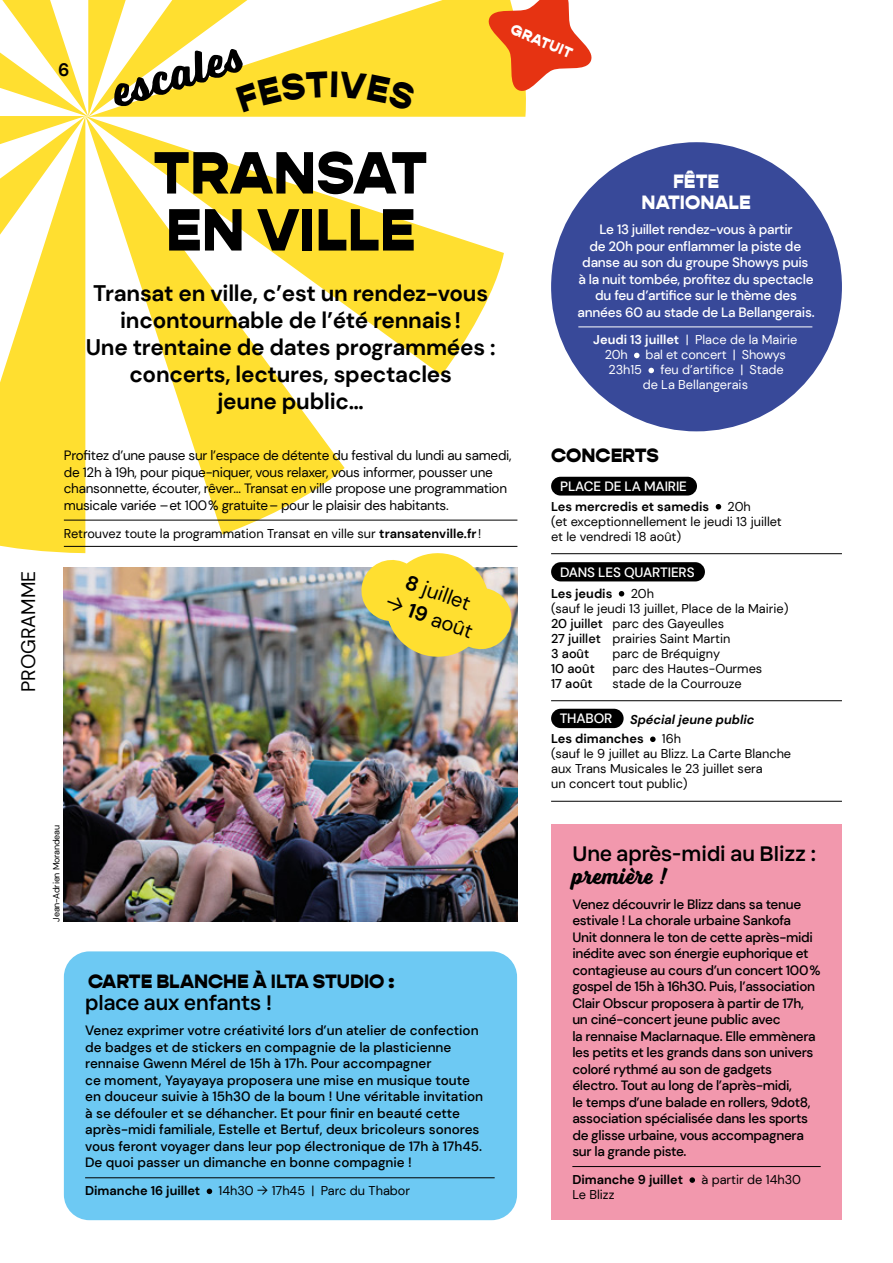
<style>
.page{position:relative;width:893px;height:1263px;background:#fff}
.page>*{position:absolute;margin:0;border:0;box-sizing:border-box;transform-origin:0 0}
.t1{font:900 60px/57px "Gopher";color:#000}
.t2{font:700 49.5px "Voltage";color:#000}
.t3{font:700 24px "Voltage";color:#000}
.t4{font:700 22.5px/27px "DM Sans";letter-spacing:-.01em;color:#000;text-align:center}
.t5{font:20.25px "DM Sans";color:#000}
.t6{font:500 19.5px "Condate";color:#000}
.t7{font:900 19.5px "Gopher";color:#000}
.t8{font:900 19.5px/21px "Gopher";color:#fff;text-align:center}
.t9{font:19.5px "DM Sans";color:#000}
.t10{font:700 18px "DM Sans";color:#000}
.t11{font:900 15px "Gopher";color:#fff}
.t12{font:500 13.5px/16.5px "DM Sans";letter-spacing:-.025em;color:#000}
.t13{font:500 13.5px/16.5px "DM Sans";color:#000}
.t14{font:13.5px/16.5px "DM Sans";letter-spacing:-.02em;color:#000}
.t15{font:500 13.5px/16.5px "DM Sans";letter-spacing:-.02em;color:#fff;text-align:center}
.t16{font:12.75px/15px "DM Sans";color:#000}
.t17{font:12.75px/15px "DM Sans";color:#fff}
.t18{font:700 12.75px "DM Sans";color:#000}
.t19{font:italic 700 12.75px "DM Sans";color:#000}
.t20{font:500 12.75px "DM Sans";color:#000}
.t21{font:9px "DM Sans";letter-spacing:-.02em;color:#000}
.s1{font-weight:700}
.s2{font-family:"Condate";font-weight:300}
.s3{font-weight:500}
</style>
<div class="page">
<div style="left:551px;top:825px;width:291px;height:395px;background:#f298ad"></div>
<hr style="left:572px;top:1166px;width:249px;height:1px;background:#000">
<svg style="left:689px;top:1177px;width:6px;height:6px"></svg>
<div style="left:551px;top:142px;width:291px;height:289px;background:#384999;border-radius:50%"></div>
<hr style="left:578px;top:326px;width:234px;height:1px;background:#fff">
<svg style="left:634px;top:353px;width:5px;height:5px"></svg>
<svg style="left:648px;top:368px;width:6px;height:5px"></svg>
<div style="left:64px;top:951px;width:453px;height:269px;background:#6dc9f3;border-radius:26px"></div>
<hr style="left:85px;top:1177px;width:410px;height:1px;background:#000">
<svg style="left:207px;top:1188px;width:5px;height:6px"></svg>
<img style="left:64px;top:663px;width:453px;height:259px">
<hr style="left:551px;top:553px;width:291px;height:1px;background:#000">
<hr style="left:551px;top:700px;width:291px;height:1px;background:#000">
<hr style="left:551px;top:801px;width:291px;height:1px;background:#000">
<div style="left:551px;top:477px;width:146px;height:18px;background:#000;border-radius:9px"></div>
<svg style="left:716px;top:504px;width:5px;height:5px"></svg>
<div style="left:551px;top:562px;width:154px;height:19px;background:#000;border-radius:10px"></div>
<svg style="left:619px;top:591px;width:5px;height:5px"></svg>
<div style="left:551px;top:709px;width:73px;height:19px;background:#000;border-radius:10px"></div>
<svg style="left:650px;top:736px;width:6px;height:6px"></svg>
<svg style="left:0;top:0;width:595px;height:663px"></svg>
<h3 class="t9" style="left:16px;top:692px;width:123px;rotate:-90deg">PROGRAMME</h3>
<h3 class="t10" style="left:58px;top:58px;width:13px">6</h3>
<h2 class="t2" style="left:104px;top:64px;width:137px;rotate:-17deg">escales</h2>
<p class="t11" style="left:515px;top:20px;width:67px;rotate:23deg">GRATUIT</p>
<h1 class="t1" style="left:153px;top:145px;width:276px">TRANSAT<br>EN VILLE</h1>
<h3 class="t4" style="left:86px;top:279px;width:411px">Transat en ville, c’est un rendez‑vous incontournable de l’été rennais!<br>Une trentaine de dates programmées : concerts, lectures, spectacles<br>jeune public…</h3>
<h3 class="t8" style="left:642px;top:171px;width:110px">FÊTE<br>NATIONALE</h3>
<p class="t15" style="left:578px;top:221px;width:238px">Le 13 juillet rendez-vous à partir<br>de 20h pour enflammer la piste de danse au son du groupe Showys puis à la nuit tombée, profitez du spectacle du feu d’artifice sur le thème des années 60 au stade de La Bellangerais.</p>
<p class="t17" style="left:605px;top:332px;width:194px;text-indent:-12px"><span class="s1">Jeudi 13 juillet</span> | Place de la Mairie<br>20h</p>
<p class="t17" style="left:646px;top:347px;width:142px">bal et concert | Showys</p>
<p class="t17" style="left:608px;top:362px;width:35px">23h15</p>
<p class="t17" style="left:643px;top:362px;width:143px;text-indent:18px">feu d’artifice | Stade de La Bellangerais</p>
<p class="t14" style="left:64px;top:447px;width:449px">Profitez d’une pause sur l’espace de détente du festival du lundi au samedi, de 12h à 19h, pour pique-niquer, vous relaxer, vous informer, pousser une chansonnette, écouter, rêver… Transat en ville propose une programmation musicale variée –et 100% gratuite– pour le plaisir des habitants.</p>
<p class="t16" style="left:64px;top:525px;width:419px">Retrouvez toute la programmation Transat en ville sur <span class="s1">transatenville.fr</span>!</p>
<h3 class="t5" style="left:411px;top:569px;width:69px;rotate:20deg"><span class="s1">8</span> juillet</h3>
<h3 class="t5" style="left:391px;top:589px;width:93px;rotate:20deg"><span class="s2">→</span> <span class="s1">19</span> août</h3>
<p class="t21" style="left:51px;top:922px;width:98px;rotate:-90deg">Jean-Adrien Morandeau</p>
<h3 class="t7" style="left:88px;top:969px;width:308px">CARTE BLANCHE À ILTA STUDIO :</h3>
<h3 class="t6" style="left:85px;top:991px;width:189px">place aux enfants !</h3>
<p class="t13" style="left:85px;top:1022px;width:400px">Venez exprimer votre créativité lors d’un atelier de confection de badges et de stickers en compagnie de la plasticienne rennaise Gwenn Mérel de 15h à 17h. Pour accompagner<br>ce moment, Yayayaya proposera une mise en musique toute en douceur suivie à 15h30 de la boum ! Une véritable invitation à se défouler et se déhancher. Et pour finir en beauté cette après-midi familiale, Estelle et Bertuf, deux bricoleurs sonores vous feront voyager dans leur pop électronique de 17h à 17h45.<br>De quoi passer un dimanche en bonne compagnie !</p>
<p class="t18" style="left:85px;top:1183px;width:117px">Dimanche 16 juillet</p>
<p class="t16" style="left:219px;top:1183px;width:193px">14h30 <span class="s2">→</span> 17h45 | Parc du Thabor</p>
<h3 class="t7" style="left:551px;top:443px;width:109px">CONCERTS</h3>
<p class="t15" style="left:560px;top:478px;width:128px">PLACE DE LA MAIRIE</p>
<p class="t18" style="left:551px;top:498px;width:160px">Les mercredis et samedis</p>
<p class="t16" style="left:551px;top:498px;width:232px;text-indent:176px">20h<br>(et exceptionnellement le jeudi 13 juillet et le vendredi 18 août)</p>
<p class="t15" style="left:560px;top:563px;width:136px">DANS LES QUARTIERS</p>
<p class="t18" style="left:551px;top:585px;width:63px">Les jeudis</p>
<p class="t16" style="left:551px;top:586px;width:239px;text-indent:80px">20h<br>(sauf le jeudi 13 juillet, Place de la Mairie)<br><span class="s3">20 juillet</span> parc des Gayeulles<br><span class="s3">27 juillet</span> prairies Saint Martin<br><span class="s3">3 août</span></p>
<p class="t16" style="left:613px;top:645px;width:109px">parc de Bréquigny</p>
<p class="t20" style="left:551px;top:660px;width:45px">10 août</p>
<p class="t16" style="left:613px;top:660px;width:151px">parc des Hautes-Ourmes</p>
<p class="t20" style="left:551px;top:675px;width:43px">17 août</p>
<p class="t16" style="left:613px;top:675px;width:131px">stade de la Courrouze</p>
<p class="t15" style="left:560px;top:710px;width:54px">THABOR</p>
<p class="t19" style="left:630px;top:711px;width:126px">Spécial jeune public</p>
<p class="t18" style="left:551px;top:731px;width:94px">Les dimanches</p>
<p class="t16" style="left:551px;top:731px;width:242px;text-indent:111px">16h<br>(sauf le 9 juillet au Blizz. La Carte Blanche aux Trans Musicales le 23 juillet sera<br>un concert tout public)</p>
<h3 class="t6" style="left:572px;top:841px;width:245px">Une après-midi au Blizz :</h3>
<h3 class="t3" style="left:572px;top:861px;width:97px">première !</h3>
<p class="t12" style="left:572px;top:895px;width:250px">Venez découvrir le Blizz dans sa tenue estivale ! La chorale urbaine Sankofa<br>Unit donnera le ton de cette après-midi inédite avec son énergie euphorique et contagieuse au cours d’un concert 100% gospel de 15h à 16h30. Puis, l’association Clair Obscur proposera à partir de 17h, un ciné-concert jeune public avec<br>la rennaise Maclarnaque. Elle emmènera les petits et les grands dans son univers coloré rythmé au son de gadgets électro. Tout au long de l’après-midi,<br>le temps d’une balade en rollers, 9dot8, association spécialisée dans les sports de glisse urbaine, vous accompagnera sur la grande piste.</p>
<p class="t18" style="left:572px;top:1171px;width:112px">Dimanche 9 juillet</p>
<p class="t16" style="left:701px;top:1172px;width:101px">à partir de 14h30</p>
<p class="t16" style="left:572px;top:1187px;width:44px">Le Blizz</p>
</div>
